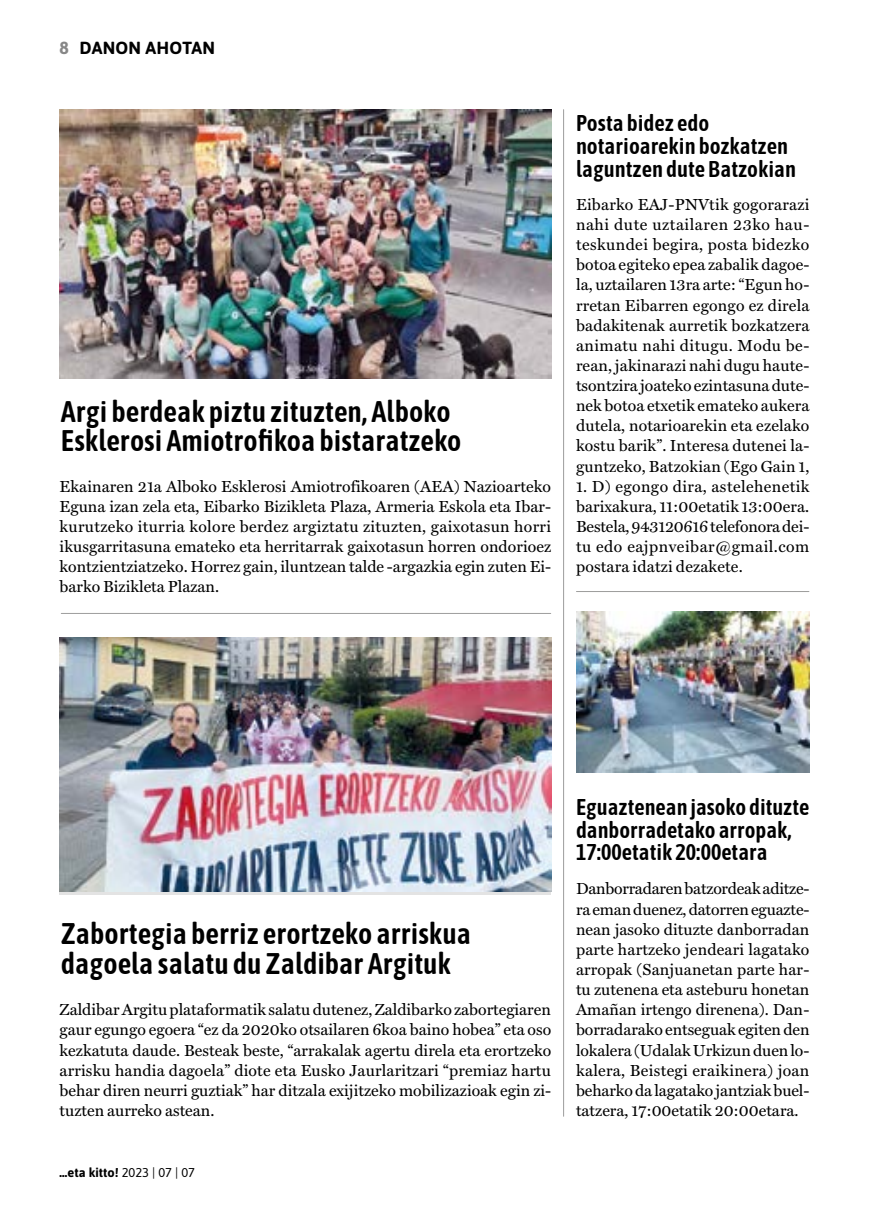
<style>
.page{position:relative;width:869px;height:1216px;background:#fff}
.page>*{position:absolute;margin:0;border:0;box-sizing:border-box;transform-origin:0 0}
.t1{font:600 29.75px/29.8px "Asap Condensed";color:#000}
.t2{font:600 22.75px/22.8px "Asap Condensed";color:#000}
.t3{font:700 17.5px "Asap";letter-spacing:.01em;color:#000}
.t4{font:16.1px/20.1px "Miller Text Roman";color:#000;text-align:justify}
.t5{font:700 12.78px "Asap";color:#000}
.s1{color:#878787}
.s2{font-weight:400}
</style>
<div class="page">
<hr style="left:563px;top:110px;width:1px;height:1006px;background:#9d9d9c">
<hr style="left:61px;top:613px;width:489px;height:1px;background:#9d9d9c">
<img style="left:60px;top:109px;width:491px;height:269px">
<img style="left:576px;top:611px;width:233px;height:161px">
<hr style="left:576px;top:591px;width:232px;height:1px;background:#9d9d9c">
<img style="left:60px;top:637px;width:491px;height:254px">
<p class="t3" style="left:60px;top:36px;width:157px"><span class="s1">8</span> DANON AHOTAN</p>
<h1 class="t1" style="left:61px;top:395px;width:402px">Argi berdeak piztu zituzten, Alboko<br>Esklerosi Amiotrofikoa bistaratzeko</h1>
<p class="t4" style="left:60px;top:476px;width:493px">Ekainaren 21a Alboko Esklerosi Amiotrofikoaren (AEA) Nazioarteko Eguna izan zela eta, Eibarko Bizikleta Plaza, Armeria Eskola eta Ibar&shy;kurutzeko iturria kolore berdez argiztatu zituzten, gaixotasun horri ikusgarritasuna emateko eta herritarrak gaixotasun horren ondorioez kontzientziatzeko. Horrez gain, iluntzean talde -argazkia egin zuten Ei&shy;barko Bizikleta Plazan.</p>
<h2 class="t2" style="left:575px;top:111px;width:221px">Posta bidez edo notarioarekin bozkatzen laguntzen dute Batzokian</h2>
<p class="t4" style="left:575px;top:194px;width:235px">Eibarko EAJ-PNVtik gogorarazi nahi dute uztailaren 23ko hau&shy;teskundei begira, posta bidezko botoa egiteko epea zabalik dagoe&shy;la, uztailaren 13ra arte: “Egun ho&shy;rretan Eibarren egongo ez direla badakitenak aurretik bozkatzera animatu nahi ditugu. Modu be&shy;rean, jakinarazi nahi dugu haute&shy;tsontzira joateko ezintasuna dute&shy;nek botoa etxetik emateko aukera dutela, notarioarekin eta ezelako kostu barik”. Interesa dutenei la&shy;guntzeko, Batzokian (Ego Gain 1,</p>
<p class="t4" style="left:575px;top:476px;width:235px">1. D) egongo dira, astelehenetik barixakura, 11:00etatik 13:00era.<br>Bestela, 943120616 telefonora dei&shy;tu edo eajpnveibar@gmail.com postara idatzi dezakete.</p>
<h1 class="t1" style="left:61px;top:918px;width:411px">Zabortegia berriz erortzeko arriskua dagoela salatu du Zaldibar Argituk</h1>
<p class="t4" style="left:60px;top:999px;width:493px">Zaldibar Argitu plataformatik salatu dutenez, Zaldibarko zabortegiaren gaur egungo egoera “ez da 2020ko otsailaren 6koa baino hobea” eta oso kezkatuta daude. Besteak beste, “arrakalak agertu direla eta erortzeko arrisku handia dagoela” diote eta Eusko Jaurlaritzari “premiaz hartu behar diren neurri guztiak” har ditzala exijitzeko mobilizazioak egin zi&shy;tuzten aurreko astean.</p>
<p class="t5" style="left:60px;top:1162px;width:137px">…eta kitto! <span class="s2">2023 | 07 | 07</span></p>
<h2 class="t2" style="left:575px;top:794px;width:235px">Eguaztenean jasoko dituzte danborradetako arropak,<br>17:00etatik 20:00etara</h2>
<p class="t4" style="left:575px;top:878px;width:235px">Danborradaren batzordeak aditze&shy;ra eman duenez, datorren eguazte&shy;nean jasoko dituzte danborradan parte hartzeko jendeari lagatako arropak (Sanjuanetan parte har&shy;tu zutenena eta asteburu honetan Amañan irtengo direnena). Dan&shy;borradarako entseguak egiten den lokalera (Udalak Urkizun duen lo&shy;kalera, Beistegi eraikinera) joan beharko da lagatako jantziak buel&shy;tatzera, 17:00etatik 20:00etara.</p>
</div>
